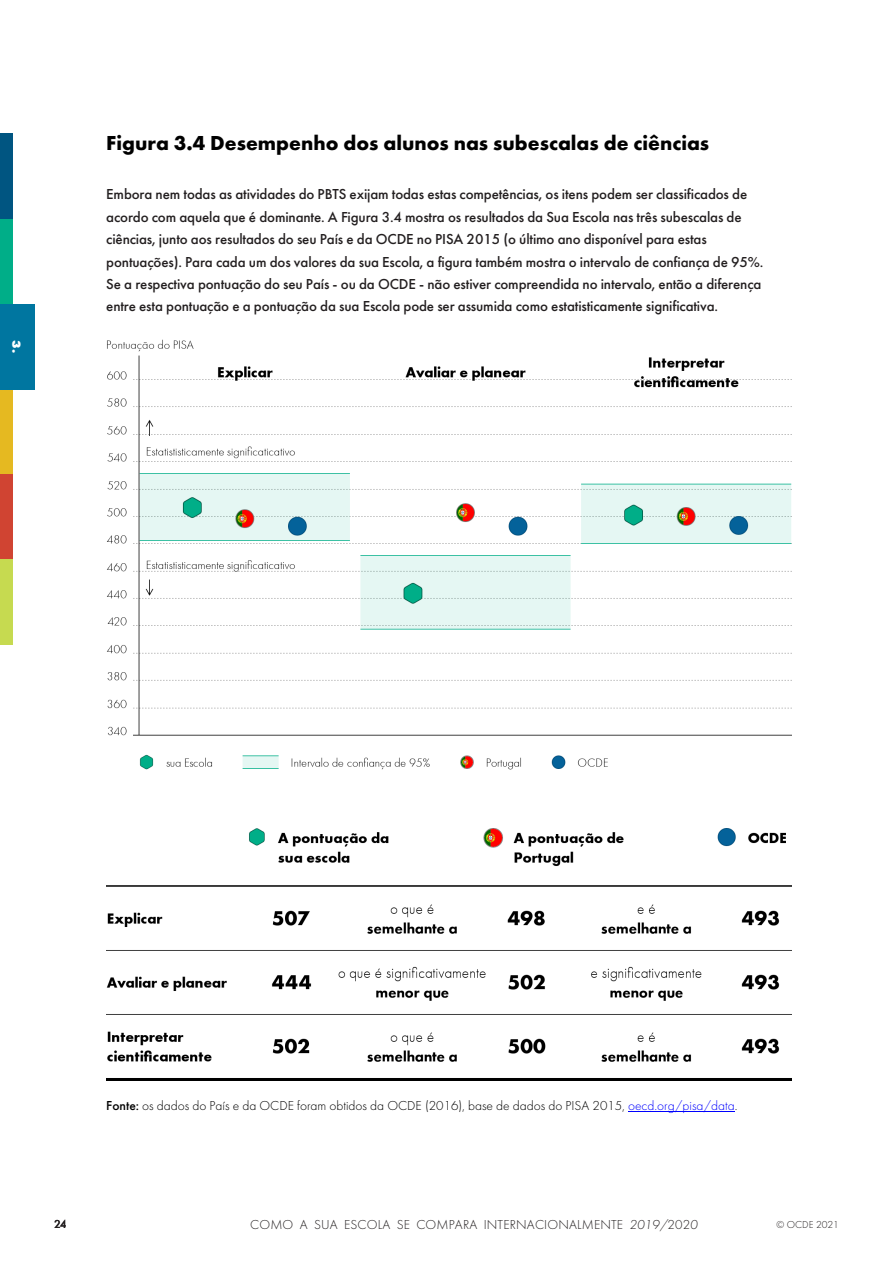
<style>
.page{position:relative;width:893px;height:1263px;background:#fff}
.page>*{position:absolute;margin:0;border:0;box-sizing:border-box;transform-origin:0 0}
.t1{font:700 21px "Futura PT";color:#000}
.t2{font:500 15px/22.5px "Futura PT";letter-spacing:-.01em;color:#231f20}
.Charts_source___note{font:300 13.5px "Futura PT";color:#000}
.t3{font:300 13.5px "Futura PT";letter-spacing:.01em;color:#231f20}
.t4{font:800 12px "Futura PT";color:#fff}
.t5{font:500 12px "Futura PT";color:#231f20}
.t6{font:300 10.5px "Futura PT";color:#231f20}
.s1{font-weight:500}
.s2{color:#0001fe}
.s3{font-style:italic}
</style>
<div class="page">
<div style="left:0;top:134px;width:13px;height:85px;background:#005581"></div>
<div style="left:0;top:219px;width:13px;height:85px;background:#00ae88"></div>
<div style="left:0;top:389px;width:13px;height:85px;background:#e5b921"></div>
<div style="left:0;top:474px;width:13px;height:85px;background:#d04432"></div>
<div style="left:0;top:559px;width:13px;height:85px;background:#c6da50"></div>
<div style="left:0;top:304px;width:34px;height:85px;background:#0076a0"></div>
<hr style="left:628px;top:1111px;width:107px;height:1px;background:#0001fe">
<img style="left:106px;top:828px;width:686px;height:252px">
<img style="left:107px;top:340px;width:685px;height:430px">
<p class="t4" style="left:24px;top:340px;width:14px;rotate:90deg">3.</p>
<p class="t1" style="left:106px;top:129px;width:604px">Figura 3.4 Desempenho dos alunos nas subescalas de ciências</p>
<p class="t2" style="left:106px;top:183px;width:659px">Embora nem todas as atividades do PBTS exijam todas estas competências, os itens podem ser classificados de acordo com aquela que é dominante. A Figura 3.4 mostra os resultados da Sua Escola nas três subescalas de ciências, junto aos resultados do seu País e da OCDE no PISA 2015 (o último ano disponível para estas pontuações). Para cada um dos valores da sua Escola, a figura também mostra o intervalo de confiança de 95%.<br>Se a respectiva pontuação do seu País - ou da OCDE - não estiver compreendida no intervalo, então a diferença entre esta pontuação e a pontuação da sua Escola pode ser assumida como estatisticamente significativa.</p>
<p class="Charts_source___note" style="left:106px;top:1097px;width:633px"><span class="s1">Fonte:</span> os dados do País e da OCDE foram obtidos da OCDE (2016), base de dados do PISA 2015, <span class="s2">oecd.org/pisa/data</span>.</p>
<p class="t3" style="left:250px;top:1217px;width:449px">COMO A SUA ESCOLA SE COMPARA INTERNACIONALMENTE <span class="s3">2019/</span>202<span class="s3">0</span></p>
<p class="t5" style="left:54px;top:1217px;width:14px">24</p>
<p class="t6" style="left:776px;top:1219px;width:64px">© OCDE 2021</p>
</div>
